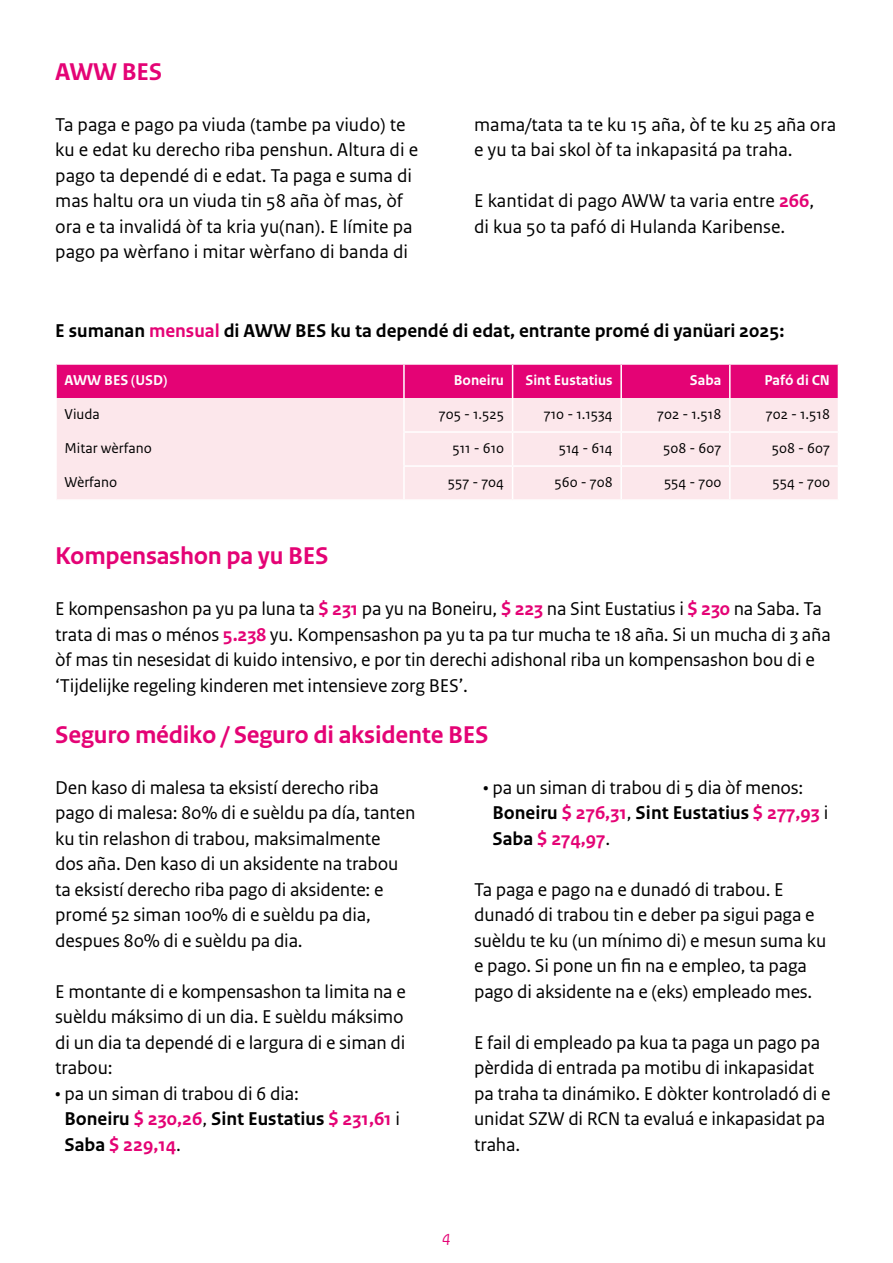
<style>
.page{position:relative;width:893px;height:1263px;background:#fff}
.page>*{position:absolute;margin:0;border:0;box-sizing:border-box;transform-origin:0 0}
.t1{font:700 25.5px "Rijksoverheid Sans Text";letter-spacing:-.01em;color:#e40375}
.t2{font:19.5px/25.5px "Rijksoverheid Sans Text";letter-spacing:-.01em;color:#000}
.t3{font:700 19.5px "Rijksoverheid Sans Text";color:#000}
.t4{font:italic 16.5px "Rijksoverheid Sans Text";color:#e40375}
.t5{font:15px "Rijksoverheid Sans Text";color:#000}
.t6{font:700 15px "Rijksoverheid Sans Text";color:#fff}
.s1{font-weight:700;color:#e40375}
.s2{color:#e40375}
.s3{font-weight:700}
</style>
<div class="page">
<div style="left:57px;top:365px;width:781px;height:33px;background:#e40375"></div>
<div style="left:57px;top:398px;width:781px;height:101px;background:#fce7eb"></div>
<hr style="left:403px;top:431px;width:110px;height:2px;background:#fff">
<hr style="left:513px;top:431px;width:108px;height:2px;background:#fff">
<hr style="left:621px;top:431px;width:109px;height:2px;background:#fff">
<hr style="left:730px;top:431px;width:109px;height:2px;background:#fff">
<hr style="left:403px;top:465px;width:110px;height:2px;background:#fff">
<hr style="left:513px;top:465px;width:108px;height:2px;background:#fff">
<hr style="left:621px;top:465px;width:109px;height:2px;background:#fff">
<hr style="left:730px;top:465px;width:109px;height:2px;background:#fff">
<hr style="left:403px;top:365px;width:2px;height:33px;background:#fff">
<hr style="left:512px;top:365px;width:1px;height:33px;background:#fff">
<hr style="left:620px;top:365px;width:2px;height:33px;background:#fff">
<hr style="left:729px;top:365px;width:2px;height:33px;background:#fff">
<hr style="left:403px;top:398px;width:2px;height:33px;background:#fff">
<hr style="left:512px;top:398px;width:1px;height:33px;background:#fff">
<hr style="left:620px;top:398px;width:2px;height:33px;background:#fff">
<hr style="left:729px;top:398px;width:2px;height:33px;background:#fff">
<hr style="left:403px;top:433px;width:2px;height:32px;background:#fff">
<hr style="left:512px;top:433px;width:1px;height:32px;background:#fff">
<hr style="left:620px;top:433px;width:2px;height:32px;background:#fff">
<hr style="left:729px;top:433px;width:2px;height:32px;background:#fff">
<hr style="left:403px;top:467px;width:2px;height:32px;background:#fff">
<hr style="left:512px;top:467px;width:1px;height:32px;background:#fff">
<hr style="left:620px;top:467px;width:2px;height:32px;background:#fff">
<hr style="left:729px;top:467px;width:2px;height:32px;background:#fff">
<h1 class="t1" style="left:55px;top:57px;width:108px">AWW BES</h1>
<p class="t2" style="left:55px;top:112px;width:364px">Ta paga e pago pa viuda (tambe pa viudo) te ku e edat ku derecho riba penshun. Altura di e pago ta dependé di e edat. Ta paga e suma di mas haltu ora un viuda tin 58 aña òf mas, òf ora e ta invalidá òf ta kria yu(nan). E límite pa pago pa wèrfano i mitar wèrfano di banda di</p>
<p class="t2" style="left:474px;top:112px;width:364px">mama/tata ta te ku 15 aña, òf te ku 25 aña ora e yu ta bai skol òf ta inkapasitá pa traha.</p>
<p class="t2" style="left:474px;top:188px;width:342px">E kantidat di pago AWW ta varia entre <span class="s1">266</span>, di kua 50 ta pafó di Hulanda Karibense.</p>
<p class="t3" style="left:55px;top:319px;width:731px">E sumanan <span class="s2">mensual</span> di AWW BES ku ta dependé di edat, entrante promé di yanüari 2025:</p>
<p class="t6" style="left:65px;top:371px;width:104px">AWW BES (USD)</p>
<p class="t6" style="left:454px;top:371px;width:52px">Boneiru</p>
<p class="t6" style="left:525px;top:371px;width:89px">Sint Eustatius</p>
<p class="t6" style="left:690px;top:371px;width:33px">Saba</p>
<p class="t6" style="left:764px;top:371px;width:67px">Pafó di CN</p>
<p class="t5" style="left:65px;top:405px;width:37px">Viuda</p>
<p class="t5" style="left:439px;top:405px;width:67px">705 - 1.525</p>
<p class="t5" style="left:544px;top:405px;width:70px">710 - 1.1534</p>
<p class="t5" style="left:657px;top:405px;width:66px">702 - 1.518</p>
<p class="t5" style="left:766px;top:405px;width:66px">702 - 1.518</p>
<p class="t5" style="left:65px;top:439px;width:89px">Mitar wèrfano</p>
<p class="t5" style="left:452px;top:439px;width:53px">511 - 610</p>
<p class="t5" style="left:559px;top:439px;width:55px">514 - 614</p>
<p class="t5" style="left:663px;top:439px;width:60px">508 - 607</p>
<p class="t5" style="left:772px;top:439px;width:60px">508 - 607</p>
<p class="t5" style="left:65px;top:473px;width:54px">Wèrfano</p>
<p class="t5" style="left:448px;top:473px;width:58px">557 - 704</p>
<p class="t5" style="left:555px;top:473px;width:60px">560 - 708</p>
<p class="t5" style="left:664px;top:473px;width:59px">554 - 700</p>
<p class="t5" style="left:773px;top:473px;width:59px">554 - 700</p>
<h1 class="t1" style="left:55px;top:541px;width:275px">Kompensashon pa yu BES</h1>
<p class="t2" style="left:55px;top:596px;width:777px">E kompensashon pa yu pa luna ta <span class="s1">$ 231</span> pa yu na Boneiru, <span class="s1">$ 223</span> na Sint Eustatius i <span class="s1">$ 230</span> na Saba. Ta trata di mas o ménos <span class="s1">5.238</span> yu. Kompensashon pa yu ta pa tur mucha te 18 aña. Si un mucha di 3 aña òf mas tin nesesidat di kuido intensivo, e por tin derechi adishonal riba un kompensashon bou di e ‘Tijdelijke regeling kinderen met intensieve zorg BES’.</p>
<h1 class="t1" style="left:55px;top:720px;width:435px">Seguro médiko / Seguro di aksidente BES</h1>
<p class="t2" style="left:55px;top:775px;width:362px">Den kaso di malesa ta eksistí derecho riba pago di malesa: 80% di e suèldu pa día, tanten ku tin relashon di trabou, maksimalmente<br>dos aña. Den kaso di un aksidente na trabou ta eksistí derecho riba pago di aksidente: e promé 52 siman 100% di e suèldu pa dia, despues 80% di e suèldu pa dia.</p>
<p class="t2" style="left:55px;top:979px;width:352px;text-align:justify">E montante di e kompensashon ta limita na e suèldu máksimo di un dia. E suèldu máksimo di un dia ta dependé di e largura di e siman di trabou:</p>
<p class="t2" style="left:64px;top:1081px;width:337px;text-indent:-9px">• pa un siman di trabou di 6 dia:<br><span class="s3">Boneiru</span> <span class="s1">$ 230,26</span>, <span class="s3">Sint Eustatius</span> <span class="s1">$ 231,61</span> i<br><span class="s3">Saba</span> <span class="s1">$ 229,14</span>.</p>
<p class="t2" style="left:492px;top:775px;width:337px;text-indent:-9px">• pa un siman di trabou di 5 dia òf menos:<br><span class="s3">Boneiru</span> <span class="s1">$ 276,31</span>, <span class="s3">Sint Eustatius</span> <span class="s1">$ 277,93</span> i<br><span class="s3">Saba</span> <span class="s1">$ 274,97</span>.</p>
<p class="t2" style="left:474px;top:877px;width:354px">Ta paga e pago na e dunadó di trabou. E dunadó di trabou tin e deber pa sigui paga e suèldu te ku (un mínimo di) e mesun suma ku e pago. Si pone un fin na e empleo, ta paga pago di aksidente na e (eks) empleado mes.</p>
<p class="t2" style="left:474px;top:1030px;width:358px">E fail di empleado pa kua ta paga un pago pa pèrdida di entrada pa motibu di inkapasidat pa traha ta dinámiko. E dòkter kontroladó di e unidat SZW di RCN ta evaluá e inkapasidat pa traha.</p>
<p class="t4" style="left:442px;top:1227px;width:9px">4</p>
</div>
